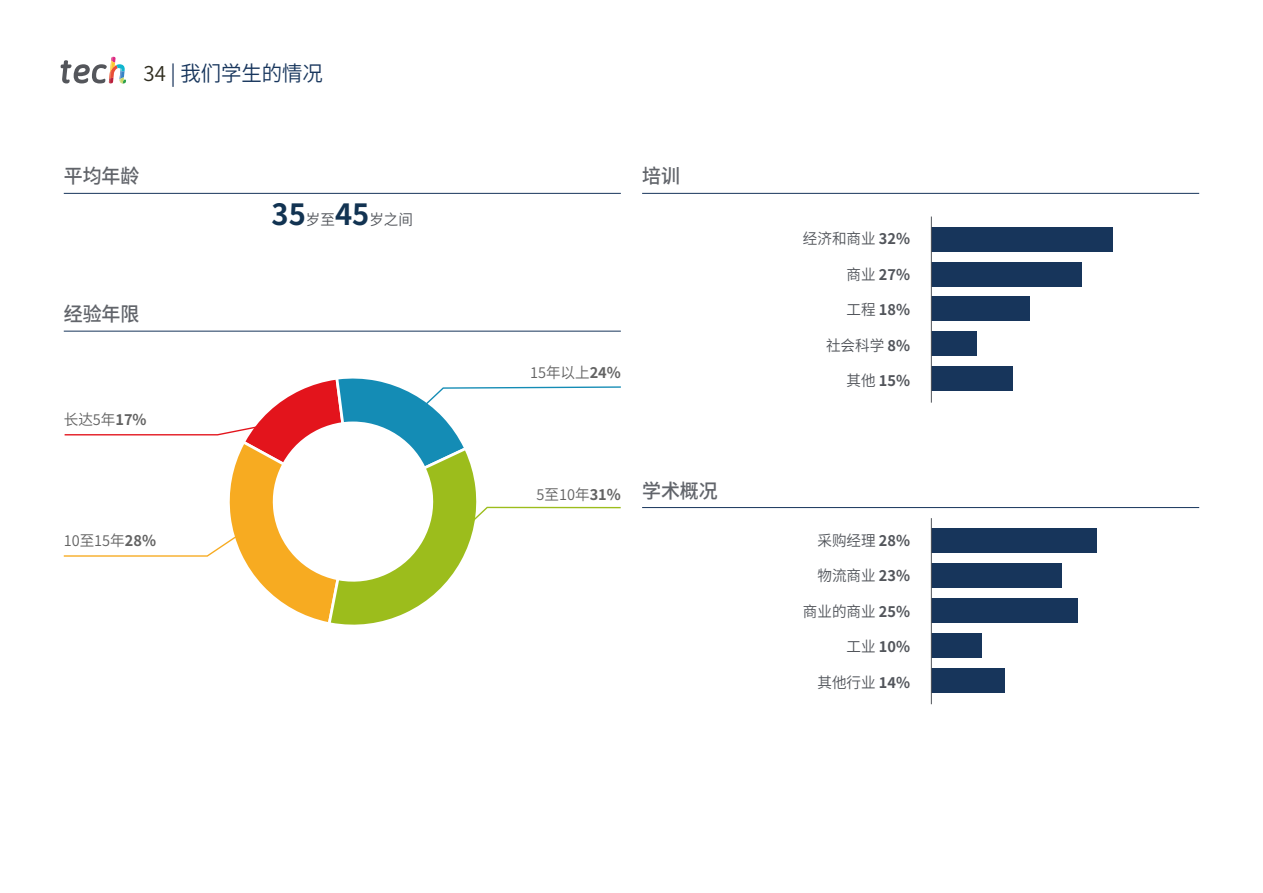
<style>
.page{position:relative;width:1263px;height:893px;background:#fff}
.page>*{position:absolute;margin:0;border:0;box-sizing:border-box;transform-origin:0 0}
.t1{font:21px "Source Han Sans CN";color:#18365d}
.t2{font:500 19.5px "Source Han Sans CN";color:#61646a}
.t3{font:15px "Source Han Sans CN";color:#52555b}
.t4{font:15px "Source Han Sans CN";color:#636363}
.t5{font:700 15px "Source Han Sans CN";color:#52555b}
.s1{color:#312e20}
.s2{color:#1a355c}
.s3{font-weight:700}
.s4{font-weight:700;font-size:30px;color:#123352}
.s5{font-weight:400}
</style>
<div class="page">
<svg style="left:61px;top:57px;width:65px;height:27px"></svg>
<hr style="left:64px;top:193px;width:557px;height:1px;background:#17355b">
<hr style="left:64px;top:331px;width:557px;height:1px;background:#17355b">
<svg style="left:64px;top:378px;width:557px;height:247px"></svg>
<hr style="left:642px;top:193px;width:557px;height:1px;background:#17355b">
<div style="left:931px;top:227px;width:181px;height:25px;background:#17355b"></div>
<div style="left:931px;top:262px;width:151px;height:24px;background:#17355b"></div>
<div style="left:931px;top:296px;width:99px;height:25px;background:#17355b"></div>
<div style="left:931px;top:331px;width:46px;height:25px;background:#17355b"></div>
<div style="left:931px;top:366px;width:81px;height:25px;background:#17355b"></div>
<hr style="left:931px;top:217px;width:1px;height:186px;background:#52555b">
<div style="left:931px;top:563px;width:130px;height:25px;background:#17355b"></div>
<hr style="left:642px;top:507px;width:557px;height:1px;background:#17355b">
<div style="left:931px;top:528px;width:166px;height:25px;background:#17355b"></div>
<div style="left:931px;top:598px;width:147px;height:25px;background:#17355b"></div>
<div style="left:931px;top:633px;width:51px;height:25px;background:#17355b"></div>
<div style="left:931px;top:668px;width:74px;height:24px;background:#17355b"></div>
<hr style="left:931px;top:518px;width:1px;height:186px;background:#52555b">
<h1 class="t1" style="left:144px;top:61px;width:181px"><span class="s1">34</span> <span class="s2">|</span> 我们学生的情况</h1>
<h2 class="t2" style="left:64px;top:165px;width:77px">平均年龄</h2>
<h2 class="t2" style="left:64px;top:303px;width:77px">经验年限</h2>
<p class="t4" style="left:64px;top:411px;width:84px">长达5年<span class="s3">17%</span></p>
<p class="t4" style="left:64px;top:532px;width:94px">10至15年<span class="s3">28%</span></p>
<p class="t3" style="left:272px;top:211px;width:143px"><span class="s4">35</span>岁至<span class="s4">45</span>岁之间</p>
<h2 class="t2" style="left:642px;top:165px;width:39px">培训</h2>
<p class="t4" style="left:530px;top:364px;width:92px">15年以上<span class="s3">24%</span></p>
<p class="t4" style="left:537px;top:486px;width:86px">5至10年<span class="s3">31%</span></p>
<h2 class="t2" style="left:642px;top:480px;width:77px">学术概况</h2>
<p class="t3" style="left:803px;top:230px;width:109px">经济和商业 <span class="s3">32%</span></p>
<p class="t5" style="left:846px;top:266px;width:65px"><span class="s5">商业</span> 27%</p>
<p class="t5" style="left:846px;top:301px;width:65px"><span class="s5">工程</span> 18%</p>
<p class="t3" style="left:826px;top:337px;width:86px">社会科学 <span class="s3">8%</span></p>
<p class="t5" style="left:846px;top:372px;width:65px"><span class="s5">其他</span> 15%</p>
<p class="t3" style="left:817px;top:532px;width:94px">采购经理 <span class="s3">28%</span></p>
<p class="t3" style="left:817px;top:567px;width:94px">物流商业 <span class="s3">23%</span></p>
<p class="t3" style="left:803px;top:603px;width:109px">商业的商业 <span class="s3">25%</span></p>
<p class="t5" style="left:846px;top:638px;width:65px"><span class="s5">工业</span> 10%</p>
<p class="t3" style="left:817px;top:674px;width:94px">其他行业 <span class="s3">14%</span></p>
</div>
